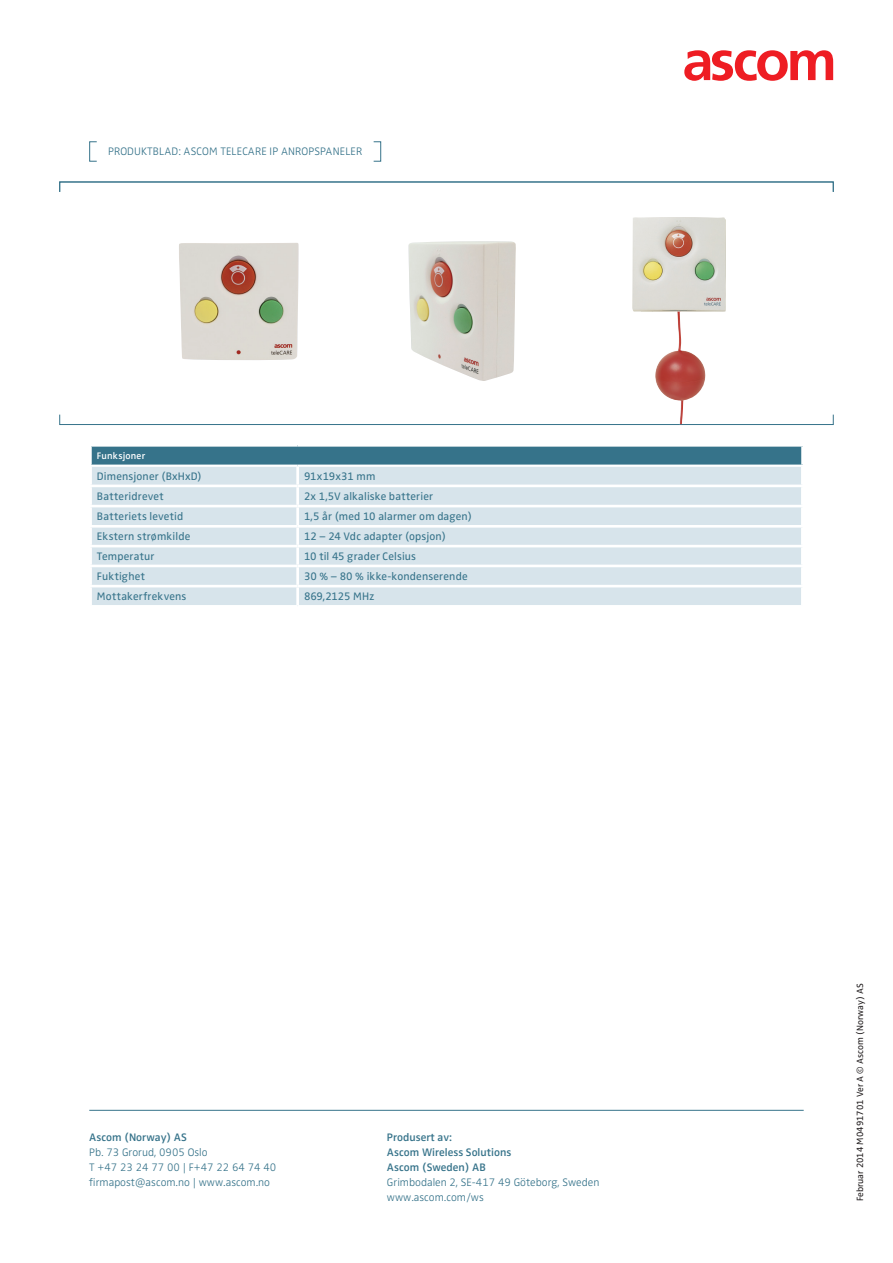
<style>
.page{position:relative;width:893px;height:1263px;background:#fff}
.page>*{position:absolute;margin:0;border:0;box-sizing:border-box;transform-origin:0 0}
.t1{font:11.25px "Ascom Zwo";letter-spacing:.015em;color:#36738a}
.t2{font:300 11.25px/15.1px "Ascom Zwo";color:#36738a}
.t3{font:600 11.25px/15.1px "Ascom Zwo";color:#36738a}
.t4{font:11.25px "Ascom Zwo";letter-spacing:-.01em;color:#36738a}
.t5{font:600 9.75px "Ascom Zwo";letter-spacing:.02em;color:#fff}
.t6{font:9.3px "Ascom Zwo";color:#231f20}
</style>
<div class="page">
<svg style="left:684px;top:50px;width:149px;height:31px"></svg>
<div style="left:89px;top:141px;width:8px;height:21px;border:1px solid #36738a"></div>
<div style="left:373px;top:141px;width:8px;height:21px;border:1px solid #36738a"></div>
<div style="left:60px;top:182px;width:773px;height:10px;border:1px solid #36738a"></div>
<div style="left:91px;top:445px;width:711px;height:21px;background:#36738a"></div>
<div style="left:92px;top:467px;width:709px;height:138px;background:#d7e4eb"></div>
<hr style="left:89px;top:485px;width:209px;height:2px;background:#fff">
<hr style="left:296px;top:487px;width:3px;height:18px;background:#fff">
<hr style="left:89px;top:505px;width:209px;height:2px;background:#fff">
<hr style="left:298px;top:505px;width:506px;height:2px;background:#fff">
<hr style="left:296px;top:507px;width:3px;height:18px;background:#fff">
<hr style="left:89px;top:525px;width:209px;height:3px;background:#fff">
<hr style="left:298px;top:525px;width:506px;height:3px;background:#fff">
<hr style="left:296px;top:528px;width:3px;height:17px;background:#fff">
<hr style="left:89px;top:545px;width:209px;height:2px;background:#fff">
<hr style="left:298px;top:545px;width:506px;height:2px;background:#fff">
<hr style="left:296px;top:547px;width:3px;height:18px;background:#fff">
<hr style="left:89px;top:565px;width:209px;height:2px;background:#fff">
<hr style="left:298px;top:565px;width:506px;height:2px;background:#fff">
<hr style="left:296px;top:567px;width:3px;height:18px;background:#fff">
<hr style="left:89px;top:585px;width:209px;height:2px;background:#fff">
<hr style="left:298px;top:585px;width:506px;height:2px;background:#fff">
<hr style="left:296px;top:587px;width:3px;height:18px;background:#fff">
<hr style="left:296px;top:467px;width:3px;height:18px;background:#fff">
<hr style="left:298px;top:485px;width:506px;height:2px;background:#fff">
<hr style="left:89px;top:444px;width:209px;height:3px;background:#fff">
<hr style="left:89px;top:447px;width:3px;height:18px;background:#fff">
<hr style="left:298px;top:444px;width:505px;height:3px;background:#fff">
<svg style="left:801px;top:447px;width:2px;height:18px"></svg>
<hr style="left:89px;top:465px;width:209px;height:2px;background:#fff">
<hr style="left:298px;top:465px;width:505px;height:2px;background:#fff">
<img style="left:179px;top:243px;width:120px;height:117px">
<img style="left:408px;top:241px;width:108px;height:140px">
<div style="left:60px;top:414px;width:773px;height:11px;border:1px solid #36738a"></div>
<hr style="left:89px;top:1110px;width:715px;height:1px;background:#36738a">
<img style="left:632px;top:217px;width:94px;height:207px">
<p class="t2" style="left:97px;top:144px;width:9px">pr</p>
<p class="t2" style="left:120px;top:144px;width:243px">oduKTBLAD: ASCOM TELECARE IP ANROPSPANELER</p>
<p class="t5" style="left:97px;top:450px;width:50px">Funksjoner</p>
<p class="t1" style="left:97px;top:469px;width:106px">Dimensjoner (BxHxD)</p>
<p class="t1" style="left:304px;top:469px;width:73px">91x19x31 mm</p>
<p class="t1" style="left:97px;top:490px;width:68px">Batteridrevet</p>
<p class="t1" style="left:304px;top:490px;width:131px">2x 1,5V alkaliske batterier</p>
<p class="t1" style="left:97px;top:510px;width:88px">Batteriets levetid</p>
<p class="t1" style="left:304px;top:510px;width:169px">1,5 år (med 10 alarmer om dagen)</p>
<p class="t1" style="left:97px;top:530px;width:95px">Ekstern strømkilde</p>
<p class="t1" style="left:304px;top:530px;width:143px">12 – 24 Vdc adapter (opsjon)</p>
<p class="t1" style="left:97px;top:550px;width:59px">Temperatur</p>
<p class="t1" style="left:304px;top:550px;width:113px">10 til 45 grader Celsius</p>
<p class="t1" style="left:97px;top:570px;width:50px">Fuktighet</p>
<p class="t1" style="left:304px;top:570px;width:165px">30 % – 80 % ikke-kondenserende</p>
<p class="t1" style="left:97px;top:590px;width:91px">Mottakerfrekvens</p>
<p class="t4" style="left:304px;top:590px;width:72px">869,2125 MHz</p>
<p class="t3" style="left:89px;top:1129px;width:99px">Ascom (Norway) AS</p>
<p class="t2" style="left:89px;top:1144px;width:188px">Pb. 73 Grorud, 0905 Oslo<br>T +47 23 24 77 00 | F+47 22 64 74 40 firmapost@ascom.no | www.ascom.no</p>
<p class="t3" style="left:387px;top:1129px;width:126px">Produsert av:<br>Ascom Wireless Solutions<br>Ascom (Sweden) AB</p>
<p class="t2" style="left:387px;top:1175px;width:214px">Grimbodalen 2, SE-417 49 Göteborg, Sweden www.ascom.com/ws</p>
<p class="t6" style="left:855px;top:1201px;width:219px;rotate:-90deg">Februar 2014 M0491701 Ver A © Ascom (Norway) AS</p>
</div>
